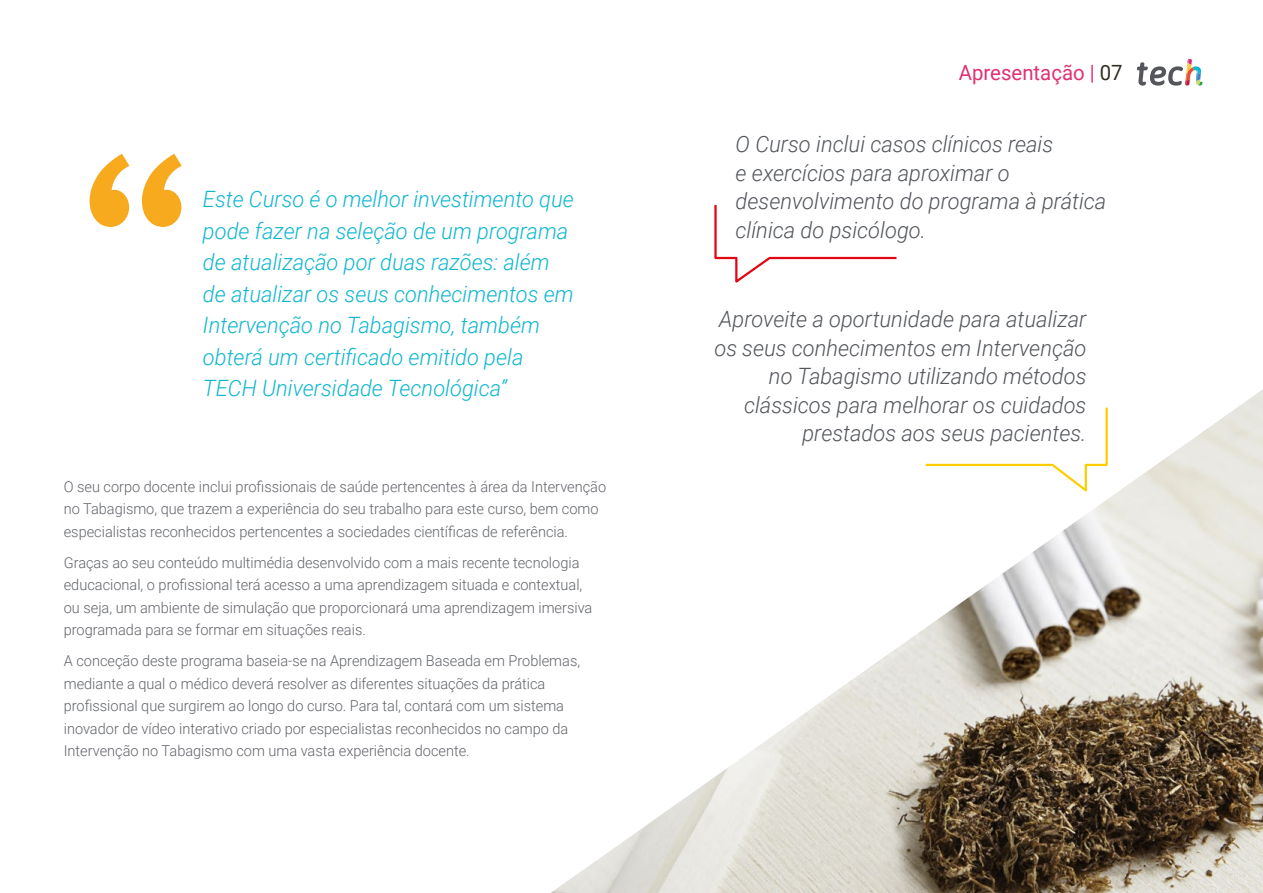
<style>
.page{position:relative;width:1263px;height:893px;background:#fff}
.page>*{position:absolute;margin:0;border:0;box-sizing:border-box;transform-origin:0 0}
.t1{font:italic 300 22.5px/28.5px "Roboto";color:#52555b}
.t2{font:italic 300 22.5px/31.5px "Roboto";color:#0fb6cf}
.t3{font:21px "Roboto";color:#df3174}
.t4{font:300 15px/22.5px "Roboto";color:#61646a}
.s1{color:#312e20}
</style>
<div class="page">
<svg style="left:90px;top:154px;width:92px;height:73px"></svg>
<svg style="left:714px;top:205px;width:183px;height:78px"></svg>
<img style="left:551px;top:389px;width:712px;height:504px">
<svg style="left:1137px;top:59px;width:65px;height:27px"></svg>
<svg style="left:923px;top:405px;width:186px;height:90px"></svg>
<p class="t2" style="left:203px;top:183px;width:372px">Este Curso é o melhor investimento que pode fazer na seleção de um programa de atualização por duas razões: além de atualizar os seus conhecimentos em Intervenção no Tabagismo, também obterá um certificado emitido pela TECH Universidade Tecnológica”</p>
<p class="t4" style="left:64px;top:475px;width:544px">O seu corpo docente inclui profissionais de saúde pertencentes à área da Intervenção no Tabagismo, que trazem a experiência do seu trabalho para este curso, bem como especialistas reconhecidos pertencentes a sociedades científicas de referência.</p>
<p class="t4" style="left:64px;top:551px;width:530px">Graças ao seu conteúdo multimédia desenvolvido com a mais recente tecnologia educacional, o profissional terá acesso a uma aprendizagem situada e contextual, ou seja, um ambiente de simulação que proporcionará uma aprendizagem imersiva programada para se formar em situações reais.</p>
<p class="t4" style="left:64px;top:649px;width:518px">A conceção deste programa baseia-se na Aprendizagem Baseada em Problemas, mediante a qual o médico deverá resolver as diferentes situações da prática profissional que surgirem ao longo do curso. Para tal, contará com um sistema inovador de vídeo interativo criado por especialistas reconhecidos no campo da Intervenção no Tabagismo com uma vasta experiência docente.</p>
<h2 class="t3" style="left:959px;top:57px;width:165px">Apresentação | <span class="s1">07</span></h2>
<h1 class="t1" style="left:736px;top:129px;width:372px">O Curso inclui casos clínicos reais<br>e exercícios para aproximar o desenvolvimento do programa à prática clínica do psicólogo.</h1>
<h1 class="t1" style="left:714px;top:304px;width:374px;text-align:right">Aproveite a oportunidade para atualizar os seus conhecimentos em Intervenção no Tabagismo utilizando métodos clássicos para melhorar os cuidados prestados aos seus pacientes.</h1>
</div>
